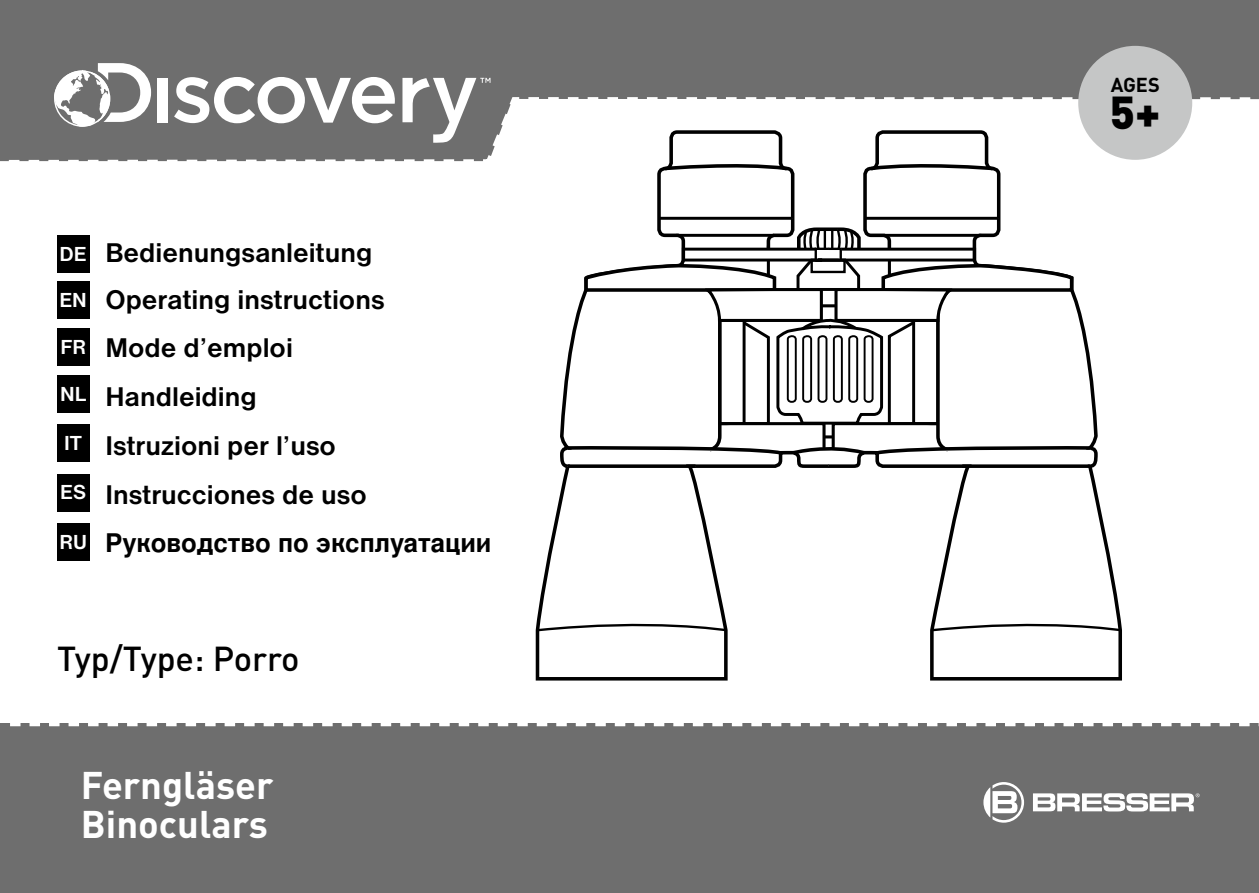
<style>
.page{position:relative;width:1259px;height:893px;background:#fff}
.page>*{position:absolute;margin:0;border:0;box-sizing:border-box;transform-origin:0 0}
.t1{font:900 45.6px "DIN Pro";color:#000}
.t2{font:700 38.1px/39.9px "DIN Pro";color:#fff}
.t3{font:500 34.2px "DINOT";color:#000}
.t4{font:700 28.2px/48.3px "Nimbus San D";color:#000}
.t5{font:700 28.2px "Nimbus San LCY";color:#000}
.t6{font:700 21px "Nimbus San D";color:#fff}
.t7{font:700 19.8px "DIN Pro";color:#000}
</style>
<div class="page">
<div style="left:57px;top:281px;width:32px;height:38px;background:#000"></div>
<div style="left:57px;top:328px;width:32px;height:38px;background:#000"></div>
<div style="left:57px;top:375px;width:32px;height:38px;background:#000"></div>
<div style="left:57px;top:424px;width:32px;height:38px;background:#000"></div>
<div style="left:57px;top:474px;width:32px;height:37px;background:#000"></div>
<div style="left:57px;top:523px;width:32px;height:38px;background:#000"></div>
<div style="left:57px;top:235px;width:32px;height:38px;background:#000"></div>
<div style="left:0;top:723px;width:1259px;height:170px;background:#6e6e6e"></div>
<svg style="left:10px;top:723px;width:1249px;height:3px"></svg>
<div style="left:0;top:0;width:1259px;height:95px;background:#6e6e6e"></div>
<svg style="left:513px;top:95px;width:746px;height:65px"></svg>
<div style="left:1078px;top:46px;width:114px;height:114px;background:#c5c6c6;border-radius:50%"></div>
<svg style="left:1033px;top:793px;width:166px;height:18px"></svg>
<svg style="left:983px;top:782px;width:41px;height:41px"></svg>
<svg style="left:534px;top:129px;width:291px;height:552px"></svg>
<svg style="left:825px;top:129px;width:298px;height:552px"></svg>
<svg style="left:661px;top:162px;width:129px;height:10px"></svg>
<hr style="left:659px;top:217px;width:133px;height:3px;background:#000">
<hr style="left:568px;top:464px;width:127px;height:4px;background:#000">
<svg style="left:867px;top:162px;width:129px;height:10px"></svg>
<hr style="left:865px;top:217px;width:133px;height:3px;background:#000">
<hr style="left:962px;top:464px;width:128px;height:4px;background:#000">
<svg style="left:564px;top:226px;width:529px;height:240px"></svg>
<div style="left:810px;top:259px;width:35px;height:14px;border:2px solid #000"></div>
<svg style="left:535px;top:619px;width:193px;height:14px"></svg>
<svg style="left:929px;top:619px;width:193px;height:14px"></svg>
<svg style="left:0;top:63px;width:513px;height:99px"></svg>
<p class="t6" style="left:60px;top:242px;width:29px">DE</p>
<p class="t6" style="left:59px;top:288px;width:29px">EN</p>
<p class="t6" style="left:60px;top:335px;width:27px">FR</p>
<p class="t6" style="left:60px;top:382px;width:28px">NL</p>
<p class="t6" style="left:64px;top:431px;width:19px">IT</p>
<p class="t6" style="left:60px;top:481px;width:27px">ES</p>
<p class="t6" style="left:59px;top:530px;width:29px">RU</p>
<p class="t4" style="left:105px;top:229px;width:281px">Bedienungsanleitung<br>Operating instructions<br>Mode d’emploi<br>Handleiding<br>Istruzioni per l’uso<br>Instrucciones de uso</p>
<p class="t5" style="left:105px;top:528px;width:387px">Руководство по эксплуатации</p>
<p class="t3" style="left:57px;top:635px;width:244px">Typ/Type: Porro</p>
<h2 class="t2" style="left:81px;top:763px;width:194px">Ferngläser<br>Binoculars</h2>
<p class="t7" style="left:1110px;top:72px;width:51px">AGES</p>
<h1 class="t1" style="left:1110px;top:81px;width:52px">5+</h1>
</div>
